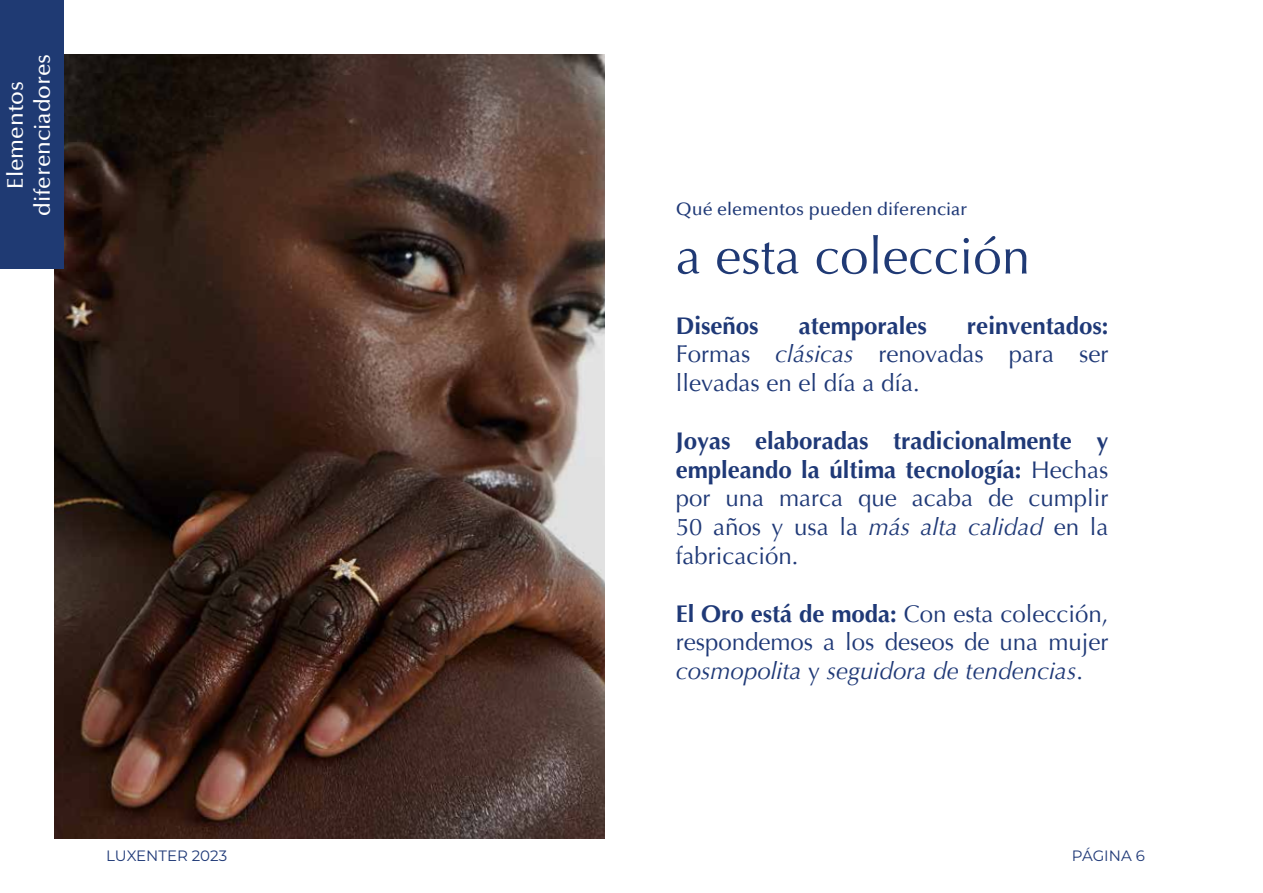
<style>
.page{position:relative;width:1263px;height:893px;background:#fff}
.page>*{position:absolute;margin:0;border:0;box-sizing:border-box;transform-origin:0 0}
.t1{font:51px "Optima";color:#203a75}
.t2{font:24px/28.8px "Optima";color:#1f3977;text-align:justify}
.t3{font:700 24px "Optima";color:#1f3977}
.t4{font:500 22.5px/27px "Optima";color:#fff;text-align:center}
.t5{font:500 18px "Optima";color:#1f3977}
.t6{font:15px "Montserrat";color:#1f3977}
.s1{font-weight:700}
.s2{font-style:italic}
</style>
<div class="page">
<img style="left:54px;top:54px;width:550px;height:785px">
<div style="left:0;top:0;width:64px;height:268px;background:#1f3a73"></div>
<p class="t4" style="left:2px;top:216px;width:164px;rotate:-90deg">Elementos diferenciadores</p>
<p class="t5" style="left:676px;top:199px;width:293px">Qué elementos pueden diferenciar</p>
<h1 class="t1" style="left:676px;top:224px;width:356px">a esta colección</h1>
<p class="t3" style="left:676px;top:310px;width:84px">Diseños</p>
<p class="t3" style="left:799px;top:310px;width:130px">atemporales</p>
<p class="t2" style="left:676px;top:312px;width:434px;text-indent:291px"><span class="s1">reinventados:<br></span>Formas <span class="s2">clásicas</span> renovadas para ser llevadas en el día a día.</p>
<p class="t2" style="left:676px;top:427px;width:434px"><span class="s1">Joyas elaboradas tradicionalmente y empleando la última tecnología:</span> Hechas por una marca que acaba de cumplir 50 años y usa la <span class="s2">más alta calidad</span> en la fabricación.</p>
<p class="t2" style="left:676px;top:600px;width:434px"><span class="s1">El Oro está de moda:</span> Con esta colección, respondemos a los deseos de una mujer <span class="s2">cosmopolita</span> y <span class="s2">seguidora de tendencias</span>.</p>
<p class="t6" style="left:106px;top:845px;width:122px">LUXENTER 2023</p>
<p class="t6" style="left:1072px;top:845px;width:74px">PÁGINA 6</p>
</div>
